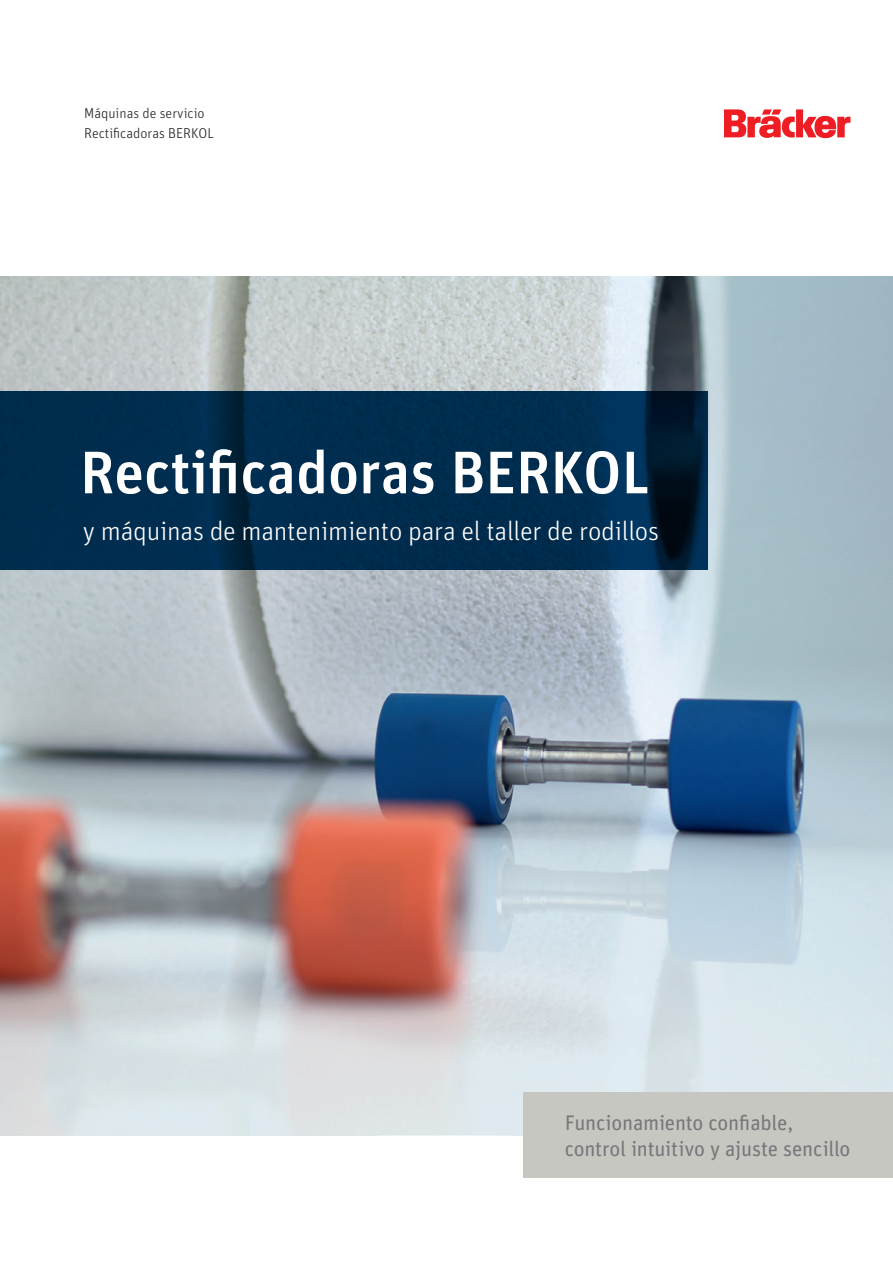
<style>
.page{position:relative;width:893px;height:1263px;background:#fff}
.page>*{position:absolute;margin:0;border:0;box-sizing:border-box;transform-origin:0 0}
.t1{font:500 60px "Unit Pro";color:#fff}
.t2{font:300 27px "Unit Pro";letter-spacing:-.01em;color:#fff}
.t3{font:21px/25.5px "Unit Pro";letter-spacing:-.01em;color:#76787b}
.t4{font:300 14.25px/20.5px "Unit Pro";color:#231f20}
</style>
<div class="page">
<img style="left:0;top:276px;width:893px;height:859px">
<svg style="left:724px;top:109px;width:126px;height:29px"></svg>
<svg style="left:0;top:391px;width:708px;height:179px;background:#002b4b"></svg>
<div style="left:523px;top:1093px;width:370px;height:85px;background:#c7c7c1"></div>
<p class="t4" style="left:84px;top:102px;width:131px">Máquinas de servicio<br>Rectificadoras BERKOL</p>
<h1 class="t1" style="left:80px;top:427px;width:572px">Rectificadoras BERKOL</h1>
<p class="t2" style="left:83px;top:512px;width:578px">y máquinas de mantenimiento para el taller de rodillos</p>
<p class="t3" style="left:565px;top:1109px;width:287px">Funcionamiento confiable, control intuitivo y ajuste sencillo</p>
</div>
